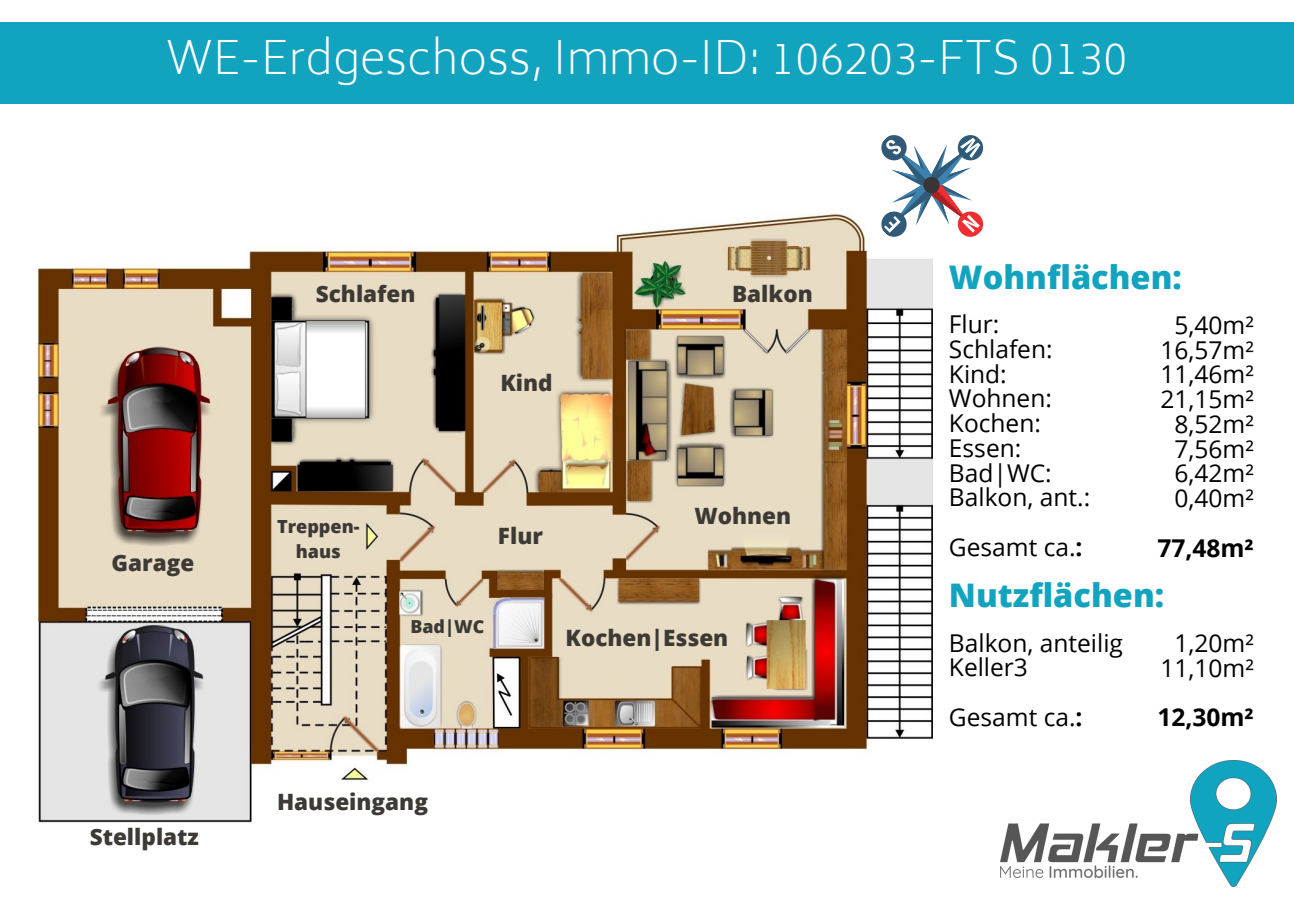
<style>
.page{position:relative;width:1294px;height:915px;background:#fff}
.page>*{position:absolute;margin:0;border:0;box-sizing:border-box;transform-origin:0 0}
.t1{font:200 44.47px "Biryani";color:#fefefe}
.t2{font:800 32.55px "Open Sans";color:#12a3bf}
.t3{font:24.53px "Open Sans";color:#000}
.t4{font:700 24.53px "Open Sans";color:#000}
.t5{font:800 22.5px "Open Sans";color:#3d3a35}
.t6{font:800 18.08px "Open Sans";color:#3d3a35}
.t7{font:800 17.92px "Open Sans";color:#3d3a35}
.s1{font-weight:700}
</style>
<div class="page">
<div style="left:0;top:23px;width:1294px;height:81px;background:#12a3bf"></div>
<img style="left:1000px;top:760px;width:276px;height:126px">
<img style="left:36px;top:213px;width:896px;height:610px">
<svg style="left:876px;top:135px;width:108px;height:107px"></svg>
<p class="t1" style="left:166px;top:33px;width:963px">WE-Erdgeschoss, Immo-ID: 106203-FTS 0130</p>
<p class="t5" style="left:112px;top:546px;width:84px">Garage</p>
<p class="t5" style="left:90px;top:821px;width:111px">Stellplatz</p>
<p class="t5" style="left:316px;top:278px;width:101px">Schlafen</p>
<p class="t5" style="left:500px;top:367px;width:54px">Kind</p>
<p class="t5" style="left:732px;top:278px;width:82px">Balkon</p>
<p class="t6" style="left:277px;top:513px;width:84px">Treppen-</p>
<p class="t6" style="left:296px;top:539px;width:47px">haus</p>
<p class="t5" style="left:498px;top:519px;width:46px">Flur</p>
<p class="t5" style="left:694px;top:500px;width:98px">Wohnen</p>
<p class="t7" style="left:410px;top:614px;width:76px">Bad|WC</p>
<p class="t5" style="left:565px;top:622px;width:164px">Kochen|Essen</p>
<p class="t5" style="left:277px;top:786px;width:152px">Hauseingang</p>
<p class="t2" style="left:949px;top:254px;width:234px">Wohnflächen:</p>
<p class="t3" style="left:1174px;top:308px;width:81px">5,40m²</p>
<p class="t3" style="left:1160px;top:332px;width:95px">16,57m²</p>
<p class="t3" style="left:1160px;top:357px;width:95px">11,46m²</p>
<p class="t3" style="left:1160px;top:382px;width:95px">21,15m²</p>
<p class="t3" style="left:1174px;top:407px;width:81px">8,52m²</p>
<p class="t3" style="left:1174px;top:431px;width:81px">7,56m²</p>
<p class="t3" style="left:1174px;top:456px;width:81px">6,42m²</p>
<p class="t3" style="left:1174px;top:481px;width:81px">0,40m²</p>
<p class="t4" style="left:1157px;top:530px;width:98px">77,48m²</p>
<p class="t3" style="left:949px;top:307px;width:52px">Flur:</p>
<p class="t3" style="left:949px;top:332px;width:105px">Schlafen:</p>
<p class="t3" style="left:949px;top:356px;width:59px">Kind:</p>
<p class="t3" style="left:949px;top:381px;width:104px">Wohnen:</p>
<p class="t3" style="left:949px;top:406px;width:93px">Kochen:</p>
<p class="t3" style="left:949px;top:431px;width:74px">Essen:</p>
<p class="t3" style="left:949px;top:455px;width:104px">Bad|WC:</p>
<p class="t3" style="left:949px;top:480px;width:143px">Balkon, ant.:</p>
<p class="t3" style="left:949px;top:529px;width:135px">Gesamt ca.<span class="s1">:</span></p>
<p class="t2" style="left:949px;top:572px;width:217px">Nutzflächen:</p>
<p class="t3" style="left:949px;top:625px;width:176px">Balkon, anteilig</p>
<p class="t3" style="left:949px;top:650px;width:81px">Keller3</p>
<p class="t3" style="left:949px;top:699px;width:135px">Gesamt ca.<span class="s1">:</span></p>
<p class="t3" style="left:1174px;top:626px;width:81px">1,20m²</p>
<p class="t3" style="left:1160px;top:650px;width:95px">11,10m²</p>
<p class="t4" style="left:1157px;top:700px;width:98px">12,30m²</p>
</div>
